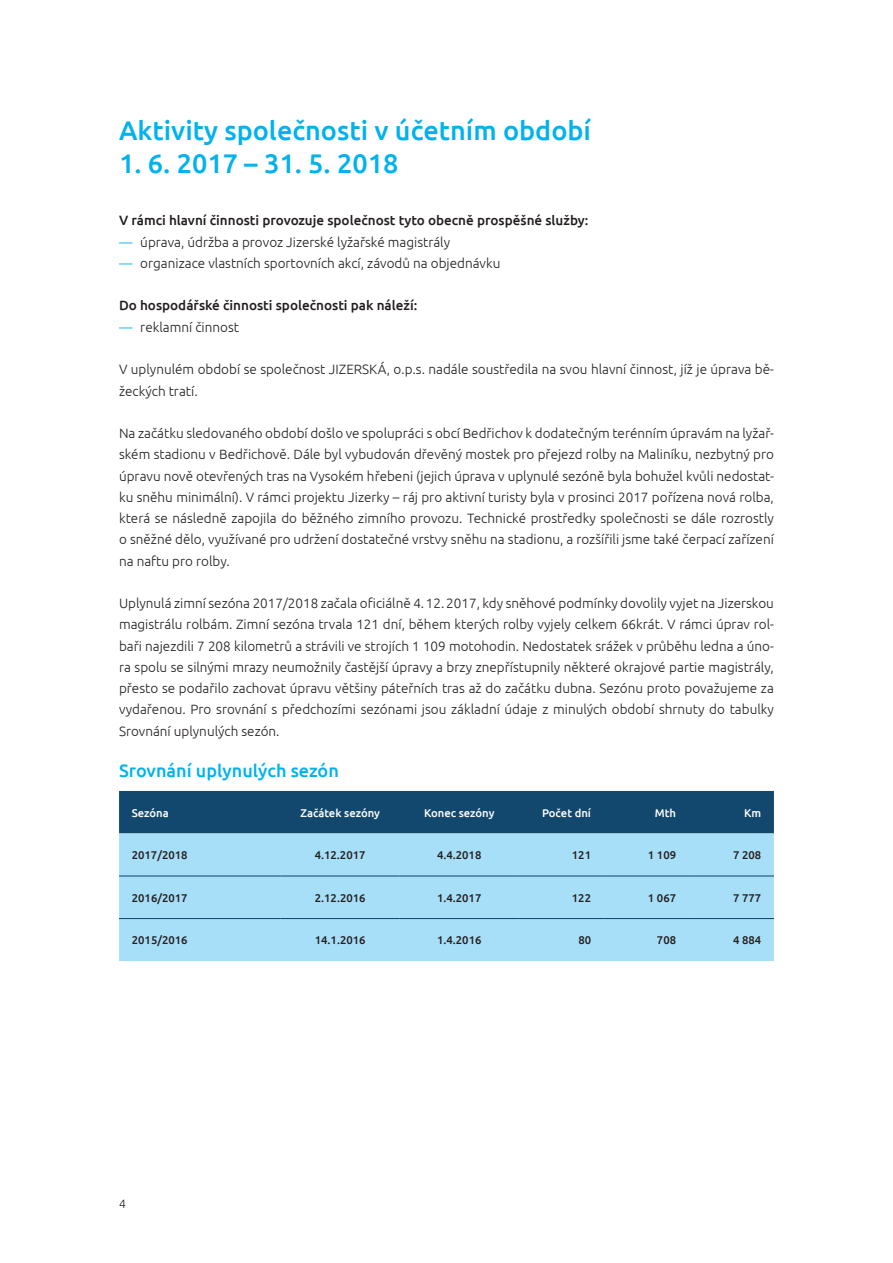
<style>
.page{position:relative;width:893px;height:1263px;background:#fff}
.page>*{position:absolute;margin:0;border:0;box-sizing:border-box;transform-origin:0 0}
.t1{font:500 27px "Ubuntu";color:#00b2ee}
.t2{font:500 18px "Ubuntu";color:#00b2ee}
.t3{font:300 13.5px/21.3px "Ubuntu";color:#231f20;text-align:justify}
.t4{font:500 13.5px "Ubuntu";color:#231f20}
.t5{font:300 12px "Ubuntu";color:#231f20}
.t6{font:500 11.25px "Ubuntu";color:#231f20}
.t7{font:500 11.25px "Ubuntu";color:#fff}
.s1{color:#00b2ee}
</style>
<div class="page">
<div style="left:119px;top:791px;width:655px;height:42px;background:#12486d"></div>
<div style="left:119px;top:833px;width:655px;height:128px;background:#a8dff8"></div>
<hr style="left:119px;top:875px;width:162px;height:1px;background:#12486d">
<hr style="left:281px;top:875px;width:119px;height:1px;background:#12486d">
<hr style="left:400px;top:875px;width:119px;height:1px;background:#12486d">
<hr style="left:519px;top:875px;width:85px;height:1px;background:#12486d">
<hr style="left:604px;top:875px;width:85px;height:1px;background:#12486d">
<hr style="left:689px;top:875px;width:85px;height:1px;background:#12486d">
<hr style="left:119px;top:918px;width:162px;height:1px;background:#12486d">
<hr style="left:281px;top:918px;width:119px;height:1px;background:#12486d">
<hr style="left:400px;top:918px;width:119px;height:1px;background:#12486d">
<hr style="left:519px;top:918px;width:85px;height:1px;background:#12486d">
<hr style="left:604px;top:918px;width:85px;height:1px;background:#12486d">
<hr style="left:689px;top:918px;width:85px;height:1px;background:#12486d">
<h1 class="t1" style="left:119px;top:114px;width:473px">Aktivity společnosti v účetním období</h1>
<h1 class="t1" style="left:119px;top:146px;width:281px">1. 6. 2017 – 31. 5. 2018</h1>
<p class="t4" style="left:119px;top:212px;width:471px">V rámci hlavní činnosti provozuje společnost tyto obecně prospěšné služby:</p>
<p class="t3" style="left:119px;top:231px;width:333px"><span class="s1">—</span> úprava, údržba a provoz Jizerské lyžařské magistrály</p>
<p class="t3" style="left:119px;top:252px;width:383px"><span class="s1">—</span> organizace vlastních sportovních akcí, závodů na objednávku</p>
<p class="t4" style="left:119px;top:297px;width:300px">Do hospodářské činnosti společnosti pak náleží:</p>
<p class="t3" style="left:119px;top:316px;width:121px"><span class="s1">—</span> reklamní činnost</p>
<p class="t3" style="left:119px;top:358px;width:656px">V uplynulém období se společnost JIZERSKÁ, o.p.s. nadále soustředila na svou hlavní činnost, jíž je úprava bě&shy;žeckých tratí.</p>
<p class="t3" style="left:119px;top:422px;width:656px">Na začátku sledovaného období došlo ve spolupráci s obcí Bedřichov k dodatečným terénním úpravám na lyžař&shy;ském stadionu v Bedřichově. Dále byl vybudován dřevěný mostek pro přejezd rolby na Maliníku, nezbytný pro úpravu nově otevřených tras na Vysokém hřebeni (jejich úprava v uplynulé sezóně byla bohužel kvůli nedostat&shy;ku sněhu minimální). V rámci projektu Jizerky – ráj pro aktivní turisty byla v prosinci 2017 pořízena nová rolba, která se následně zapojila do běžného zimního provozu. Technické prostředky společnosti se dále rozrostly o sněžné dělo, využívané pro udržení dostatečné vrstvy sněhu na stadionu, a rozšířili jsme také čerpací zařízení na naftu pro rolby.</p>
<p class="t3" style="left:119px;top:592px;width:656px">Uplynulá zimní sezóna 2017/2018 začala oficiálně 4.12.2017, kdy sněhové podmínky dovolily vyjet na Jizerskou magistrálu rolbám. Zimní sezóna trvala 121 dní, během kterých rolby vyjely celkem 66krát. V rámci úprav rol&shy;baři najezdili 7 208 kilometrů a strávili ve strojích 1 109 motohodin. Nedostatek srážek v průběhu ledna a úno&shy;ra spolu se silnými mrazy neumožnily častější úpravy a brzy znepřístupnily některé okrajové partie magistrály, přesto se podařilo zachovat úpravu většiny páteřních tras až do začátku dubna. Sezónu proto považujeme za vydařenou. Pro srovnání s předchozími sezónami jsou základní údaje z minulých období shrnuty do tabulky Srovnání uplynulých sezón.</p>
<h2 class="t2" style="left:119px;top:759px;width:221px">Srovnání uplynulých sezón</h2>
<p class="t7" style="left:132px;top:805px;width:39px">Sezóna</p>
<p class="t7" style="left:300px;top:805px;width:81px">Začátek sezóny</p>
<p class="t7" style="left:424px;top:805px;width:72px">Konec sezóny</p>
<p class="t7" style="left:542px;top:805px;width:50px">Počet dní</p>
<p class="t7" style="left:655px;top:805px;width:23px">Mth</p>
<p class="t7" style="left:744px;top:805px;width:19px">Km</p>
<p class="t6" style="left:132px;top:848px;width:57px">2017/2018</p>
<p class="t6" style="left:315px;top:848px;width:52px">4.12.2017</p>
<p class="t6" style="left:437px;top:848px;width:46px">4.4.2018</p>
<p class="t6" style="left:572px;top:848px;width:21px">121</p>
<p class="t6" style="left:648px;top:848px;width:30px">1 109</p>
<p class="t6" style="left:733px;top:848px;width:30px">7 208</p>
<p class="t6" style="left:132px;top:890px;width:57px">2016/2017</p>
<p class="t6" style="left:315px;top:890px;width:52px">2.12.2016</p>
<p class="t6" style="left:437px;top:890px;width:46px">1.4.2017</p>
<p class="t6" style="left:572px;top:890px;width:21px">122</p>
<p class="t6" style="left:648px;top:890px;width:30px">1 067</p>
<p class="t6" style="left:733px;top:890px;width:30px">7 777</p>
<p class="t6" style="left:132px;top:933px;width:57px">2015/2016</p>
<p class="t6" style="left:315px;top:933px;width:52px">14.1.2016</p>
<p class="t6" style="left:437px;top:933px;width:46px">1.4.2016</p>
<p class="t6" style="left:578px;top:933px;width:14px">80</p>
<p class="t6" style="left:657px;top:933px;width:21px">708</p>
<p class="t6" style="left:733px;top:933px;width:30px">4 884</p>
<p class="t5" style="left:119px;top:1196px;width:8px">4</p>
</div>
